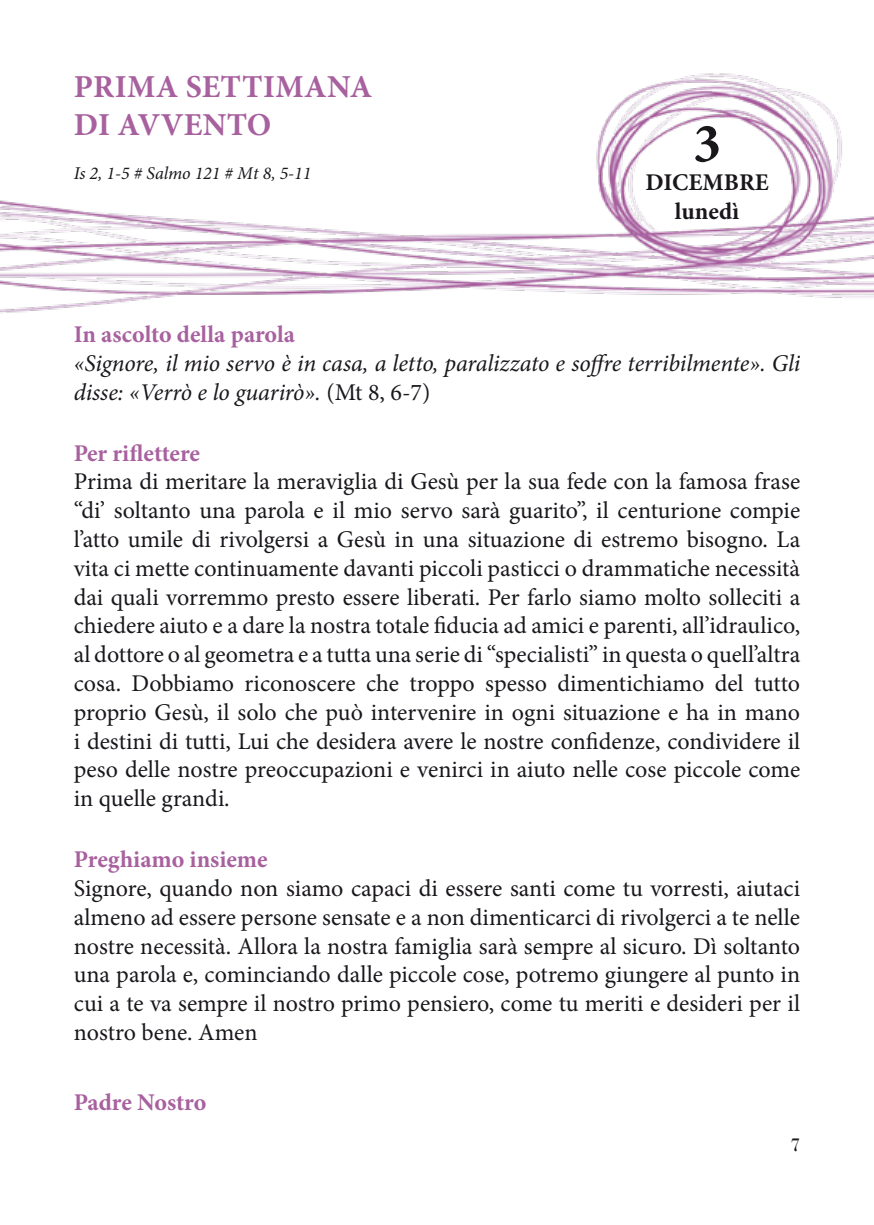
<style>
.page{position:relative;width:874px;height:1225px;background:#fff}
.page>*{position:absolute;margin:0;border:0;box-sizing:border-box;transform-origin:0 0}
.t1{font:700 56px "Minion Pro";color:#1a171c}
.t2{font:700 32px/38.4px "Minion Pro";letter-spacing:.01em;color:#a8619f}
.t3{font:24px/28.8px "Minion Pro";color:#1a171c;text-align:justify}
.t4{font:italic 24px/28.8px "Minion Pro";letter-spacing:-.005em;color:#1a171c}
.t5{font:700 24px "Minion Pro";letter-spacing:-.005em;color:#a8619f}
.t6{font:700 24px/28.8px "Minion Pro";color:#1a171c;text-align:center}
.t7{font:20px "Bodoni";color:#1a171c}
.t8{font:italic 18px "Minion Pro";color:#1a171c}
.s1{font-style:normal}
</style>
<div class="page">
<img style="left:0;top:73px;width:873px;height:240px">
<h2 class="t2" style="left:74px;top:67px;width:300px">PRIMA SETTIMANA<br>DI AVVENTO</h2>
<p class="t8" style="left:74px;top:161px;width:239px">Is 2, 1-5 # Salmo 121 # Mt 8, 5-11</p>
<h1 class="t1" style="left:692px;top:104px;width:29px">3</h1>
<p class="t6" style="left:645px;top:168px;width:125px">DICEMBRE lunedì</p>
<p class="t5" style="left:74px;top:317px;width:223px">In ascolto della parola</p>
<p class="t4" style="left:74px;top:349px;width:727px">«Signore, il mio servo è in casa, a letto, paralizzato e soffre terribilmente». Gli disse: «Verrò e lo guarirò». <span class="s1">(Mt 8, 6-7)</span></p>
<p class="t5" style="left:74px;top:436px;width:128px">Per riflettere</p>
<p class="t3" style="left:74px;top:467px;width:727px">Prima di meritare la meraviglia di Gesù per la sua fede con la famosa frase “di’ soltanto una parola e il mio servo sarà guarito”, il centurione compie l’atto umile di rivolgersi a Gesù in una situazione di estremo bisogno. La vita ci mette continuamente davanti piccoli pasticci o drammatiche necessità dai quali vorremmo presto essere liberati. Per farlo siamo molto solleciti a chiedere aiuto e a dare la nostra totale fiducia ad amici e parenti, all’idraulico, al dottore o al geometra e a tutta una serie di “specialisti” in questa o quell’altra cosa. Dobbiamo riconoscere che troppo spesso dimentichiamo del tutto proprio Gesù, il solo che può intervenire in ogni situazione e ha in mano i destini di tutti, Lui che desidera avere le nostre confidenze, condividere il peso delle nostre preoccupazioni e venirci in aiuto nelle cose piccole come in quelle grandi.</p>
<p class="t5" style="left:74px;top:842px;width:195px">Preghiamo insieme</p>
<p class="t3" style="left:74px;top:874px;width:727px">Signore, quando non siamo capaci di essere santi come tu vorresti, aiutaci almeno ad essere persone sensate e a non dimenticarci di rivolgerci a te nelle nostre necessità. Allora la nostra famiglia sarà sempre al sicuro. Dì soltanto una parola e, cominciando dalle piccole cose, potremo giungere al punto in cui a te va sempre il nostro primo pensiero, come tu meriti e desideri per il nostro bene. Amen</p>
<p class="t5" style="left:74px;top:1085px;width:134px">Padre Nostro</p>
<p class="t7" style="left:790px;top:1132px;width:11px">7</p>
</div>
